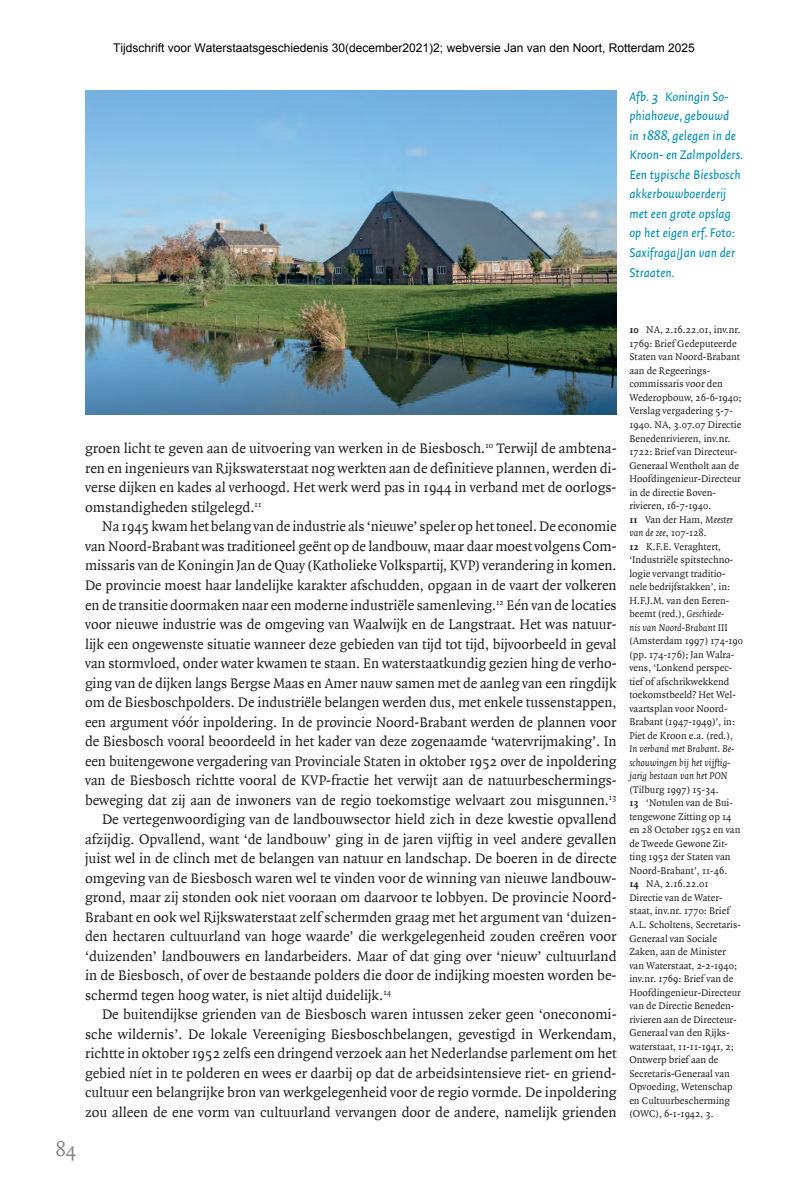
<style>
.page{position:relative;width:808px;height:1200px;background:#fff}
.page>*{position:absolute;margin:0;border:0;box-sizing:border-box;transform-origin:0 0}
.t1{font:21px "Quadraat Sc Offc";color:#808285}
.t2{font:15px/19.5px "Quadraat Offc";color:#231f20;text-align:justify}
.t3{font:italic 13.5px/19.5px "Quadraat Sans Offc";color:#008bb0}
.t4{font:12px "Arial";color:#000}
.t5{font:10.5px/13.5px "Quadraat Offc";color:#231f20}
.t6{font:10.5px "Quadraat Sc Offc";color:#231f20}
.s1{font-family:"Quadraat Sans Sc Offc";font-style:normal}
.s2{font-family:"Quadraat Sc Offc"}
.s3{font-family:"Quadraat Sc Offc";font-weight:700}
.s4{font-style:italic}
.s5{font-weight:700}
.s6{font-family:"Quadraat Offc"}
</style>
<div class="page">
<img style="left:85px;top:91px;width:532px;height:323px">
<p class="t4" style="left:113px;top:39px;width:583px">Tijdschrift voor Waterstaatsgeschiedenis 30(december2021)2; webversie Jan van den Noort, Rotterdam 2025</p>
<p class="t3" style="left:629px;top:87px;width:115px">Afb. <span class="s1">3</span> Koningin So&shy;phiahoeve, gebouwd<br>in <span class="s1">1888</span>, gelegen in de<br>Kroon- en Zalmpolders.<br>Een typische Biesbosch akkerbouwboerderij met een grote opslag op het eigen erf. Foto:<br>Saxifraga/Jan van der<br>Straaten.</p>
<h1 class="t1" style="left:55px;top:1137px;width:23px">84</h1>
<p class="t2" style="left:85px;top:439px;width:533px">groen licht te geven aan de uitvoering van werken in de Biesbosch.<sup>10</sup> Terwijl de ambtena&shy;ren en ingenieurs van Rijkswaterstaat nog werkten aan de definitieve plannen, werden di&shy;verse dijken en kades al verhoogd. Het werk werd pas in <span class="s2">1944</span> in verband met de oorlogs&shy;omstandigheden stilgelegd.<sup>11</sup></p>
<p class="t2" style="left:102px;top:517px;width:516px">Na <span class="s2">1945</span> kwam het belang van de industrie als ‘nieuwe’ speler op het toneel. De economie</p>
<p class="t2" style="left:85px;top:536px;width:533px">van Noord-Brabant was traditioneel geënt op de landbouw, maar daar moest volgens Com-</p>
<p class="t2" style="left:85px;top:556px;width:533px">missaris van de Koningin Jan de Quay (Katholieke Volkspartij, KVP) verandering in komen.</p>
<p class="t2" style="left:85px;top:575px;width:533px">De provincie moest haar landelijke karakter afschudden, opgaan in de vaart der volkeren</p>
<p class="t2" style="left:85px;top:595px;width:533px">en de transitie doormaken naar een moderne industriële samenleving.<sup>12</sup> Eén van de locaties</p>
<p class="t2" style="left:85px;top:614px;width:533px">voor nieuwe industrie was de omgeving van Waalwijk en de Langstraat. Het was natuur-</p>
<p class="t2" style="left:85px;top:634px;width:533px">lijk een ongewenste situatie wanneer deze gebieden van tijd tot tijd, bijvoorbeeld in geval</p>
<p class="t2" style="left:85px;top:653px;width:533px">van stormvloed, onder water kwamen te staan. En waterstaatkundig gezien hing de verho-</p>
<p class="t2" style="left:85px;top:673px;width:533px">ging van de dijken langs Bergse Maas en Amer nauw samen met de aanleg van een ringdijk</p>
<p class="t2" style="left:85px;top:692px;width:533px">om de Biesboschpolders. De industriële belangen werden dus, met enkele tussenstappen,</p>
<p class="t2" style="left:85px;top:712px;width:533px">een argument vóór inpoldering. In de provincie Noord-Brabant werden de plannen voor</p>
<p class="t2" style="left:85px;top:731px;width:533px">de Biesbosch vooral beoordeeld in het kader van deze zogenaamde ‘watervrijmaking’. In</p>
<p class="t2" style="left:85px;top:751px;width:533px">een buitengewone vergadering van Provinciale Staten in oktober <span class="s2">1952</span> over de inpoldering</p>
<p class="t2" style="left:85px;top:770px;width:533px">van de Biesbosch richtte vooral de KVP-fractie het verwijt aan de natuurbeschermings-</p>
<p class="t2" style="left:85px;top:790px;width:533px">beweging dat zij aan de inwoners van de regio toekomstige welvaart zou misgunnen.<sup>13</sup></p>
<p class="t2" style="left:102px;top:809px;width:516px">De vertegenwoordiging van de landbouwsector hield zich in deze kwestie opvallend</p>
<p class="t2" style="left:85px;top:829px;width:533px">afzijdig. Opvallend, want ‘de landbouw’ ging in de jaren vijftig in veel andere gevallen</p>
<p class="t2" style="left:85px;top:848px;width:533px">juist wel in de clinch met de belangen van natuur en landschap. De boeren in de directe</p>
<p class="t2" style="left:85px;top:868px;width:533px">omgeving van de Biesbosch waren wel te vinden voor de winning van nieuwe landbouw-</p>
<p class="t2" style="left:85px;top:887px;width:533px">grond, maar zij stonden ook niet vooraan om daarvoor te lobbyen. De provincie Noord-</p>
<p class="t2" style="left:85px;top:907px;width:533px">Brabant en ook wel Rijkswaterstaat zelf schermden graag met het argument van ‘duizen-</p>
<p class="t2" style="left:85px;top:926px;width:533px">den hectaren cultuurland van hoge waarde’ die werkgelegenheid zouden creëren voor</p>
<p class="t2" style="left:85px;top:946px;width:533px">‘duizenden’ landbouwers en landarbeiders. Maar of dat ging over ‘nieuw’ cultuurland</p>
<p class="t2" style="left:85px;top:965px;width:533px">in de Biesbosch, of over de bestaande polders die door de indijking moesten worden be-</p>
<p class="t2" style="left:85px;top:985px;width:308px">schermd tegen hoog water, is niet altijd duidelijk.<sup>14</sup></p>
<p class="t2" style="left:102px;top:1004px;width:516px">De buitendijkse grienden van de Biesbosch waren intussen zeker geen ‘oneconomi-</p>
<p class="t2" style="left:85px;top:1024px;width:533px">sche wildernis’. De lokale Vereeniging Biesboschbelangen, gevestigd in Werkendam,</p>
<p class="t2" style="left:85px;top:1043px;width:533px">richtte in oktober <span class="s2">1952</span> zelfs een dringend verzoek aan het Nederlandse parlement om het</p>
<p class="t2" style="left:85px;top:1063px;width:533px">gebied níet in te polderen en wees er daarbij op dat de arbeidsintensieve riet- en griend-</p>
<p class="t2" style="left:85px;top:1082px;width:533px">cultuur een belangrijke bron van werkgelegenheid voor de regio vormde. De inpoldering</p>
<p class="t2" style="left:85px;top:1102px;width:533px">zou alleen de ene vorm van cultuurland vervangen door de andere, namelijk grienden</p>
<p class="t5" style="left:629px;top:323px;width:115px"><span class="s3">10</span> NA, <span class="s2">2</span>.<span class="s2">16</span>.<span class="s2">22</span>.<span class="s2">01</span>, inv.nr.<br><span class="s2">1769</span>: Brief Gedeputeerde<br>Staten van Noord-Brabant aan de Regeerings&shy;commissaris voor den<br>Wederopbouw, <span class="s2">26</span>-<span class="s2">6</span>-<span class="s2">1940</span>;<br>Verslag vergadering <span class="s2">5</span>-<span class="s2">7</span>-<br><span class="s2">1940</span>. NA, <span class="s2">3</span>.<span class="s2">07</span>.<span class="s2">07</span> Directie<br>Benedenrivieren, inv.nr.<br><span class="s2">1722</span>: Brief van Directeur-<br>Generaal Wentholt aan de<br>Hoofdingenieur-Directeur in de directie Boven&shy;rivieren, <span class="s2">16</span>-<span class="s2">7</span>-<span class="s2">1940</span>.<br><span class="s3">11</span> Van der Ham, <span class="s4">Meester van de zee</span>, <span class="s2">107</span>-<span class="s2">128</span>.<br><span class="s3">12</span> K.F.E. Veraghtert, ‘Industriële spitstechno&shy;logie vervangt traditio&shy;nele bedrijfstakken’, in:<br>H.F.J.M. van den Eeren&shy;beemt (red.), <span class="s4">Geschiede-<br>nis van Noord-Brabant</span> III (Amsterdam <span class="s2">1997</span>) <span class="s2">174</span>-<span class="s2">190 </span>(pp. <span class="s2">174</span>-<span class="s2">176</span>); Jan Walra&shy;vens, ‘Lonkend perspec&shy;tief of afschrikwekkend toekomstbeeld? Het Wel&shy;vaartsplan voor Noord-<br>Brabant (<span class="s2">1947</span>-<span class="s2">1949</span>)’, in:<br>Piet de Kroon e.a. (red.),</p>
<p class="t5" style="left:629px;top:742px;width:112px"><span class="s4">In verband met Brabant. Be&shy;schouwingen bij het vijftig&shy;jarig bestaan van het PON </span>(Tilburg <span class="s2">1997</span>) <span class="s2">15</span>-<span class="s2">34</span>.<br><span class="s3">13</span> ‘Notulen van de Bui&shy;tengewone Zitting op <span class="s2">14 </span>en <span class="s2">28</span> October <span class="s2">1952</span> en van de Tweede Gewone Zit&shy;ting <span class="s2">1952</span> der Staten van<br>Noord-Brabant’, <span class="s2">11</span>-<span class="s2">46</span>.</p>
<p class="t6" style="left:629px;top:878px;width:81px"><span class="s5">14</span> <span class="s6">NA,</span> 2<span class="s6">.</span>16<span class="s6">.</span>22<span class="s6">.</span>01</p>
<p class="t5" style="left:629px;top:890px;width:113px">Directie van de Water&shy;staat, inv.nr. <span class="s2">1770</span>: Brief<br>A.L. Scholtens, Secretaris-<br>Generaal van Sociale<br>Zaken, aan de Minister van Waterstaat, <span class="s2">2</span>-<span class="s2">2</span>-<span class="s2">1940</span>; inv.nr. <span class="s2">1769</span>: Brief van de<br>Hoofdingenieur-Directeur van de Directie Beneden&shy;rivieren aan de Directeur-<br>Generaal van den Rijks&shy;waterstaat, <span class="s2">11</span>-<span class="s2">11</span>-<span class="s2">1941</span>, <span class="s2">2</span>;<br>Ontwerp brief aan de<br>Secretaris-Generaal van<br>Opvoeding, Wetenschap en Cultuurbescherming (OWC), <span class="s2">6</span>-<span class="s2">1</span>-<span class="s2">1942</span>, <span class="s2">3</span>.</p>
</div>
